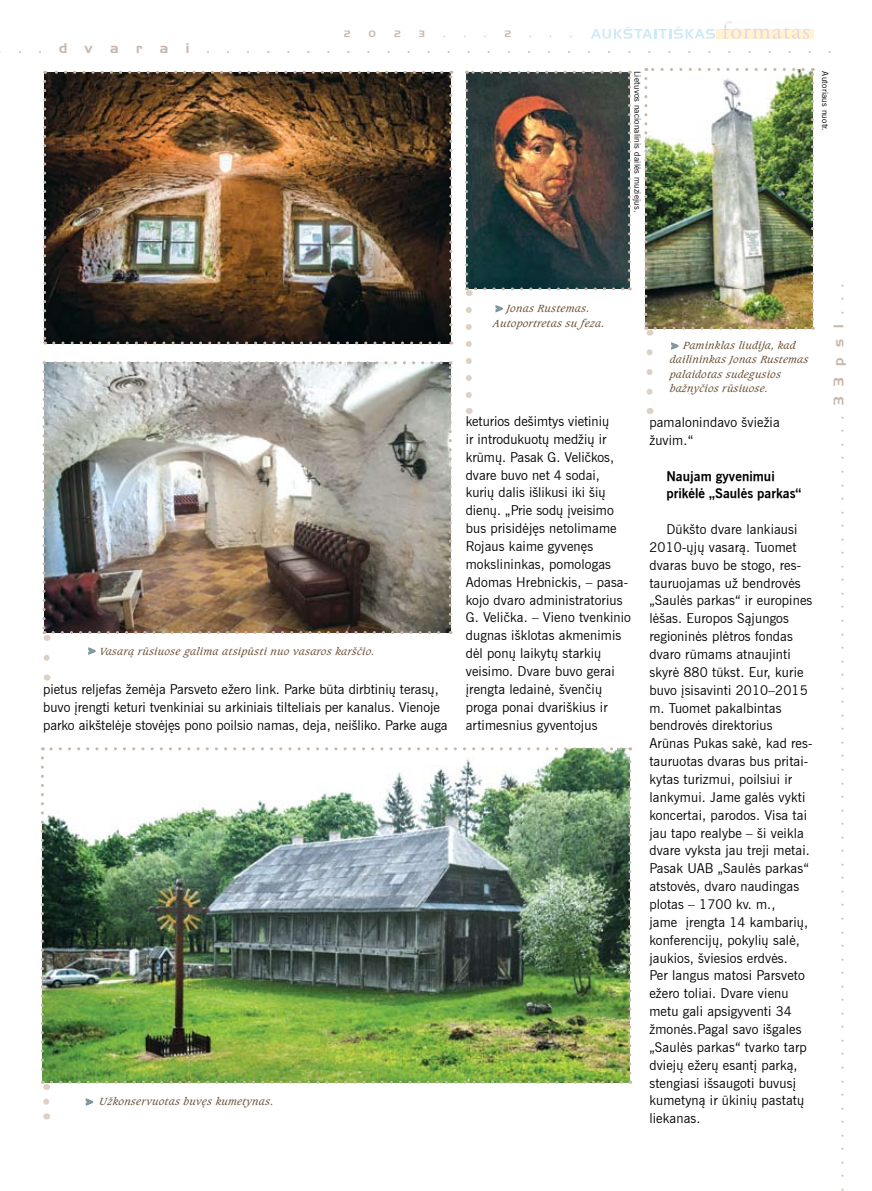
<style>
.page{position:relative;width:872px;height:1191px;background:#fff}
.page>*{position:absolute;margin:0;border:0;box-sizing:border-box;transform-origin:0 0}
.t1{font:13.5px "Handel Gothic TL";letter-spacing:.805em;color:#c7b6a9}
.t2{font:13.35px/17.9px "News Gothic TL";letter-spacing:.01em;color:#000}
.t3{font:700 13.35px/17.9px "News Gothic TL";color:#000}
.t4{font:italic 10.95px/14.2px "Caxton TL";letter-spacing:.025em;color:#6c5036;text-align:center}
.t5{font:9px "Handel Gothic TL";color:#c7b6a9}
.t6{font:8.4px "News Gothic TL";letter-spacing:.025em;color:#000}
.t7{font:italic 8.25px "Caxton TL";color:#b1957e}
</style>
<div class="page">
<div style="left:716px;top:29px;width:98px;height:10px;background:#fff4cd"></div>
<svg style="left:591px;top:26px;width:124px;height:13px"></svg>
<svg style="left:723px;top:21px;width:86px;height:18px"></svg>
<svg style="left:43px;top:1101px;width:6px;height:18px"></svg>
<svg style="left:466px;top:310px;width:6px;height:88px"></svg>
<svg style="left:85px;top:1098px;width:9px;height:8px"></svg>
<svg style="left:495px;top:305px;width:9px;height:8px"></svg>
<img style="left:45px;top:72px;width:406px;height:271px">
<svg style="left:43px;top:81px;width:3px;height:263px"></svg>
<svg style="left:54px;top:341px;width:398px;height:3px"></svg>
<svg style="left:449px;top:71px;width:3px;height:263px"></svg>
<svg style="left:45px;top:71px;width:397px;height:3px"></svg>
<img style="left:43px;top:361px;width:409px;height:300px">
<img style="left:644px;top:68px;width:170px;height:327px">
<img style="left:41px;top:747px;width:590px;height:343px">
<img style="left:465px;top:71px;width:166px;height:225px">
<p class="t5" style="left:344px;top:28px;width:8px">2</p>
<p class="t5" style="left:369px;top:28px;width:8px">0</p>
<p class="t5" style="left:394px;top:28px;width:8px">2</p>
<p class="t5" style="left:419px;top:28px;width:7px">3</p>
<p class="t5" style="left:443px;top:28px;width:3px">.</p>
<p class="t5" style="left:464px;top:28px;width:3px">.</p>
<p class="t5" style="left:484px;top:28px;width:3px">.</p>
<p class="t5" style="left:505px;top:28px;width:8px">2</p>
<p class="t5" style="left:529px;top:28px;width:3px">.</p>
<p class="t5" style="left:550px;top:28px;width:3px">.</p>
<p class="t5" style="left:570px;top:28px;width:3px">.</p>
<p class="t1" style="left:-1px;top:40px;width:4px">.</p>
<p class="t1" style="left:19px;top:40px;width:4px">.</p>
<p class="t1" style="left:39px;top:40px;width:4px">.</p>
<p class="t1" style="left:59px;top:40px;width:10px">d</p>
<p class="t1" style="left:85px;top:40px;width:10px">v</p>
<p class="t1" style="left:110px;top:40px;width:10px">a</p>
<p class="t1" style="left:136px;top:40px;width:8px">r</p>
<p class="t1" style="left:160px;top:40px;width:10px">a</p>
<p class="t1" style="left:186px;top:40px;width:5px">i</p>
<p class="t1" style="left:207px;top:40px;width:4px">.</p>
<p class="t1" style="left:227px;top:40px;width:4px">.</p>
<p class="t1" style="left:247px;top:40px;width:4px">.</p>
<p class="t1" style="left:267px;top:40px;width:4px">.</p>
<p class="t1" style="left:287px;top:40px;width:4px">.</p>
<p class="t1" style="left:307px;top:40px;width:4px">.</p>
<p class="t1" style="left:327px;top:40px;width:4px">.</p>
<p class="t1" style="left:347px;top:40px;width:4px">.</p>
<p class="t1" style="left:367px;top:40px;width:4px">.</p>
<p class="t1" style="left:387px;top:40px;width:4px">.</p>
<p class="t1" style="left:407px;top:40px;width:4px">.</p>
<p class="t1" style="left:427px;top:40px;width:4px">.</p>
<p class="t1" style="left:447px;top:40px;width:4px">.</p>
<p class="t1" style="left:467px;top:40px;width:4px">.</p>
<p class="t1" style="left:487px;top:40px;width:4px">.</p>
<p class="t1" style="left:508px;top:40px;width:4px">.</p>
<p class="t1" style="left:528px;top:40px;width:4px">.</p>
<p class="t1" style="left:548px;top:40px;width:4px">.</p>
<p class="t1" style="left:568px;top:40px;width:4px">.</p>
<p class="t1" style="left:588px;top:40px;width:4px">.</p>
<p class="t1" style="left:608px;top:40px;width:4px">.</p>
<p class="t1" style="left:628px;top:40px;width:4px">.</p>
<p class="t1" style="left:648px;top:40px;width:4px">.</p>
<p class="t1" style="left:668px;top:40px;width:4px">.</p>
<p class="t1" style="left:688px;top:40px;width:4px">.</p>
<p class="t1" style="left:708px;top:40px;width:4px">.</p>
<p class="t1" style="left:728px;top:40px;width:4px">.</p>
<p class="t1" style="left:748px;top:40px;width:4px">.</p>
<p class="t1" style="left:768px;top:40px;width:4px">.</p>
<p class="t1" style="left:788px;top:40px;width:4px">.</p>
<p class="t1" style="left:808px;top:40px;width:4px">.</p>
<p class="t1" style="left:828px;top:40px;width:4px">.</p>
<p class="t6" style="left:642px;top:71px;width:143px;rotate:90deg">Lietuvos nacionalinis dailės muziejus.</p>
<p class="t6" style="left:830px;top:71px;width:61px;rotate:90deg">Autoriaus nuotr.</p>
<p class="t4" style="left:100px;top:644px;width:276px">Vasarą rūsiuose galima atsipūsti nuo vasaros karščio.</p>
<p class="t7" style="left:88px;top:645px;width:8px">&gt;</p>
<p class="t2" style="left:43px;top:680px;width:406px">pietus reljefas žemėja Parsveto ežero link. Parke būta dirbtinių terasų, buvo įrengti keturi tvenkiniai su arkiniais tilteliais per kanalus. Vienoje parko aikštelėje stovėjęs pono poilsio namas, deja, neišliko. Parke auga</p>
<p class="t7" style="left:86px;top:1096px;width:8px">&gt;</p>
<p class="t4" style="left:100px;top:1094px;width:176px">Užkonservuotas buvęs kumetynas.</p>
<p class="t4" style="left:493px;top:301px;width:113px">Jonas Rustemas.<br>Autoportretas su feza.</p>
<p class="t7" style="left:495px;top:303px;width:8px">&gt;</p>
<p class="t4" style="left:670px;top:338px;width:140px;text-align:left;text-indent:13px">Paminklas liudija, kad dailininkas Jonas Rustemas palaidotas sudegusios bažnyčios rūsiuose.</p>
<p class="t7" style="left:671px;top:341px;width:8px">&gt;</p>
<p class="t2" style="left:466px;top:412px;width:167px">keturios dešimtys vietinių<br>ir introdukuotų medžių ir krūmų. Pasak G. Veličkos, dvare buvo net 4 sodai, kurių dalis išlikusi iki šių dienų. „Prie sodų įveisimo bus prisidėjęs netolimame<br>Rojaus kaime gyvenęs mokslininkas, pomologas<br>Adomas Hrebnickis, – pasa&shy;kojo dvaro administratorius<br>G. Velička. – Vieno tvenkinio dugnas išklotas akmenimis dėl ponų laikytų starkių veisimo. Dvare buvo gerai įrengta ledainė, švenčių proga ponai dvariškius ir artimesnius gyventojus</p>
<p class="t2" style="left:649px;top:413px;width:132px">pamalonindavo šviežia žuvim.“</p>
<p class="t3" style="left:666px;top:467px;width:136px">Naujam gyvenimui prikėlė „Saulės parkas“</p>
<p class="t2" style="left:649px;top:520px;width:164px;text-indent:17px">Dūkšto dvare lankiausi<br>2010-ųjų vasarą. Tuomet dvaras buvo be stogo, res&shy;tauruojamas už bendrovės „Saulės parkas“ ir europines lėšas. Europos Sąjungos regioninės plėtros fondas dvaro rūmams atnaujinti skyrė 880 tūkst. Eur, kurie buvo įsisavinti 2010–2015 m. Tuomet pakalbintas bendrovės direktorius<br>Arūnas Pukas sakė, kad res&shy;tauruotas dvaras bus pritai&shy;kytas turizmui, poilsiui ir lankymui. Jame galės vykti koncertai, parodos. Visa tai jau tapo realybe – ši veikla dvare vyksta jau treji metai.<br>Pasak UAB „Saulės parkas“ atstovės, dvaro naudingas plotas – 1700 kv. m.,<br>jame įrengta 14 kambarių, konferencijų, pokylių salė, jaukios, šviesios erdvės.<br>Per langus matosi Parsveto ežero toliai. Dvare vienu metu gali apsigyventi 34 žmonės.Pagal savo išgales „Saulės parkas“ tvarko tarp dviejų ežerų esantį parką, stengiasi išsaugoti buvusį kumetyną ir ūkinių pastatų liekanas.</p>
<p class="t1" style="left:830px;top:1190px;width:908px;rotate:-90deg">..........................................................33psl...</p>
</div>
